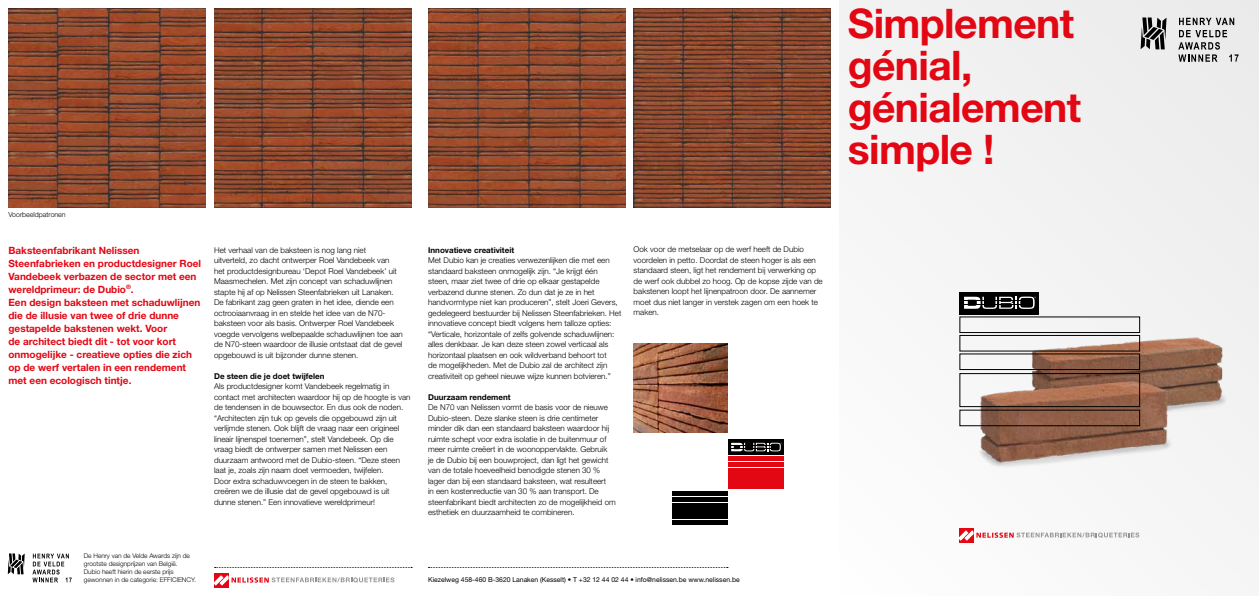
<style>
.page{position:relative;width:1259px;height:596px;background:#fff}
.page>*{position:absolute;margin:0;border:0;box-sizing:border-box;transform-origin:0 0}
.t1{font:700 40.8px/41.9px "Helvetica Neue LT Pro";letter-spacing:-.015em;color:#e30613}
.t2{font:700 10px/13px "Helvetica Neue LT Pro";color:#e30613}
.t3{font:300 8px/10.5px "Helvetica Neue LT Pro";color:#000}
.t4{font:700 8px "Helvetica Neue LT Pro";color:#000}
.t5{font:300 7px "Helvetica Neue LT Pro";color:#000}
.t6{font:6.8px "Helvetica Neue LT Pro";color:#000}
.t7{font:300 6.5px/8px "Helvetica Neue LT Pro";color:#000}
</style>
<div class="page">
<svg style="left:839px;top:0;width:420px;height:543px"></svg>
<img style="left:633px;top:343px;width:94px;height:89px">
<img style="left:9px;top:9px;width:197px;height:199px">
<img style="left:214px;top:9px;width:197px;height:199px">
<img style="left:634px;top:9px;width:197px;height:199px">
<img style="left:428px;top:9px;width:197px;height:199px">
<svg style="left:1140px;top:17px;width:26px;height:32px"></svg>
<svg style="left:1178px;top:18px;width:60px;height:44px;background:#b7b6b6"></svg>
<svg style="left:215px;top:567px;width:197px;height:1px"></svg>
<svg style="left:428px;top:567px;width:300px;height:1px"></svg>
<div style="left:214px;top:572px;width:15px;height:15px;background:#e30613"></div>
<svg style="left:214px;top:575px;width:180px;height:10px"></svg>
<svg style="left:8px;top:553px;width:17px;height:21px"></svg>
<svg style="left:32px;top:553px;width:40px;height:29px"></svg>
<svg style="left:959px;top:528px;width:14px;height:14px"></svg>
<svg style="left:959px;top:530px;width:180px;height:10px"></svg>
<div style="left:959px;top:335px;width:181px;height:16px;border:1px solid #000"></div>
<div style="left:959px;top:373px;width:181px;height:33px;border:1px solid #000"></div>
<div style="left:959px;top:409px;width:181px;height:16px;border:1px solid #000"></div>
<div style="left:959px;top:291px;width:80px;height:23px;background:#000"></div>
<svg style="left:964px;top:296px;width:72px;height:13px"></svg>
<div style="left:728px;top:439px;width:56px;height:16px;background:#000"></div>
<svg style="left:731px;top:442px;width:50px;height:9px"></svg>
<hr style="left:728px;top:456px;width:56px;height:4px;background:#e30613">
<div style="left:728px;top:461px;width:56px;height:5px;background:#e30613"></div>
<div style="left:728px;top:467px;width:56px;height:5px;background:#e30613"></div>
<div style="left:728px;top:473px;width:56px;height:10px;background:#e30613"></div>
<div style="left:728px;top:484px;width:56px;height:5px;background:#e30613"></div>
<div style="left:672px;top:491px;width:56px;height:5px;background:#000"></div>
<div style="left:672px;top:496px;width:56px;height:5px;background:#000"></div>
<div style="left:672px;top:502px;width:56px;height:5px;background:#000"></div>
<div style="left:672px;top:508px;width:56px;height:10px;background:#000"></div>
<div style="left:672px;top:519px;width:56px;height:5px;background:#000"></div>
<p class="t5" style="left:9px;top:210px;width:59px">Voorbeeldpatronen</p>
<p class="t2" style="left:9px;top:243px;width:194px">Baksteenfabrikant Nelissen Steenfabrieken en productdesigner Roel Vandebeek verbazen de sector met een wereldprimeur: de Dubio<sup>®</sup>.<br>Een design baksteen met schaduwlijnen die de illusie van twee of drie dunne gestapelde bakstenen wekt. Voor<br>de architect biedt dit - tot voor kort onmogelijke - creatieve opties die zich op de werf vertalen in een rendement met een ecologisch tintje.</p>
<p class="t3" style="left:214px;top:244px;width:190px">Het verhaal van de baksteen is nog lang niet<br>uitverteld, zo dacht ontwerper Roel Vandebeek van<br>het productdesignbureau ‘Depot Roel Vandebeek’ uit Maasmechelen. Met zijn concept van schaduwlijnen stapte hij af op Nelissen Steenfabrieken uit Lanaken.<br>De fabrikant zag geen graten in het idee, diende een octrooiaanvraag in en stelde het idee van de N70- baksteen voor als basis. Ontwerper Roel Vandebeek voegde vervolgens welbepaalde schaduwlijnen toe aan de N70-steen waardoor de illusie ontstaat dat de gevel opgebouwd is uit bijzonder dunne stenen.</p>
<p class="t4" style="left:214px;top:370px;width:112px">De steen die je doet twijfelen</p>
<p class="t3" style="left:214px;top:381px;width:198px">Als productdesigner komt Vandebeek regelmatig in contact met architecten waardoor hij op de hoogte is van de tendensen in de bouwsector. En dus ook de noden. “Architecten zijn tuk op gevels die opgebouwd zijn uit verlijmde stenen. Ook blijft de vraag naar een origineel lineair lijnenspel toenemen”, stelt Vandebeek. Op die vraag biedt de ontwerper samen met Nelissen een duurzaam antwoord met de Dubio-steen. “Deze steen laat je, zoals zijn naam doet vermoeden, twijfelen.<br>Door extra schaduwvoegen in de steen te bakken, creëren we de illusie dat de gevel opgebouwd is uit dunne stenen.” Een innovatieve wereldprimeur!</p>
<p class="t7" style="left:84px;top:551px;width:114px">De Henry van de Velde Awards zijn de grootste designprijzen van België.<br>Dubio heeft hierin de eerste prijs gewonnen in de categorie: EFFICIENCY.</p>
<p class="t4" style="left:428px;top:244px;width:88px">Innovatieve creativiteit</p>
<p class="t3" style="left:428px;top:254px;width:195px">Met Dubio kan je creaties verwezenlijken die met een standaard baksteen onmogelijk zijn. “Je krijgt één<br>steen, maar ziet twee of drie op elkaar gestapelde verbazend dunne stenen. Zo dun dat je ze in het handvormtype niet kan produceren”, stelt Joeri Gevers, gedelegeerd bestuurder bij Nelissen Steenfabrieken. Het innovatieve concept biedt volgens hem talloze opties: “Verticale, horizontale of zelfs golvende schaduwlijnen: alles denkbaar. Je kan deze steen zowel verticaal als horizontaal plaatsen en ook wildverband behoort tot<br>de mogelijkheden. Met de Dubio zal de architect zijn creativiteit op geheel nieuwe wijze kunnen botvieren.”</p>
<p class="t4" style="left:428px;top:391px;width:84px">Duurzaam rendement</p>
<p class="t3" style="left:428px;top:401px;width:189px">De N70 van Nelissen vormt de basis voor de nieuwe Dubio-steen. Deze slanke steen is drie centimeter minder dik dan een standaard baksteen waardoor hij ruimte schept voor extra isolatie in de buitenmuur of meer ruimte creëert in de woonoppervlakte. Gebruik<br>je de Dubio bij een bouwproject, dan ligt het gewicht van de totale hoeveelheid benodigde stenen 30 % lager dan bij een standaard baksteen, wat resulteert<br>in een kostenreductie van 30 % aan transport. De steenfabrikant biedt architecten zo de mogelijkheid om esthetiek en duurzaamheid te combineren.</p>
<p class="t3" style="left:633px;top:244px;width:191px">Ook voor de metselaar op de werf heeft de Dubio voordelen in petto. Doordat de steen hoger is als een standaard steen, ligt het rendement bij verwerking op de werf ook dubbel zo hoog. Op de kopse zijde van de bakstenen loopt het lijnenpatroon door. De aannemer moet dus niet langer in verstek zagen om een hoek te maken.</p>
<p class="t6" style="left:428px;top:575px;width:313px">Kiezelweg 458-460 B-3620 Lanaken (Kesselt) • T +32 12 44 02 44 • info@nelissen.be www.nelissen.be</p>
<h1 class="t1" style="left:848px;top:1px;width:235px">Simplement génial, génialement simple !</h1>
</div>
